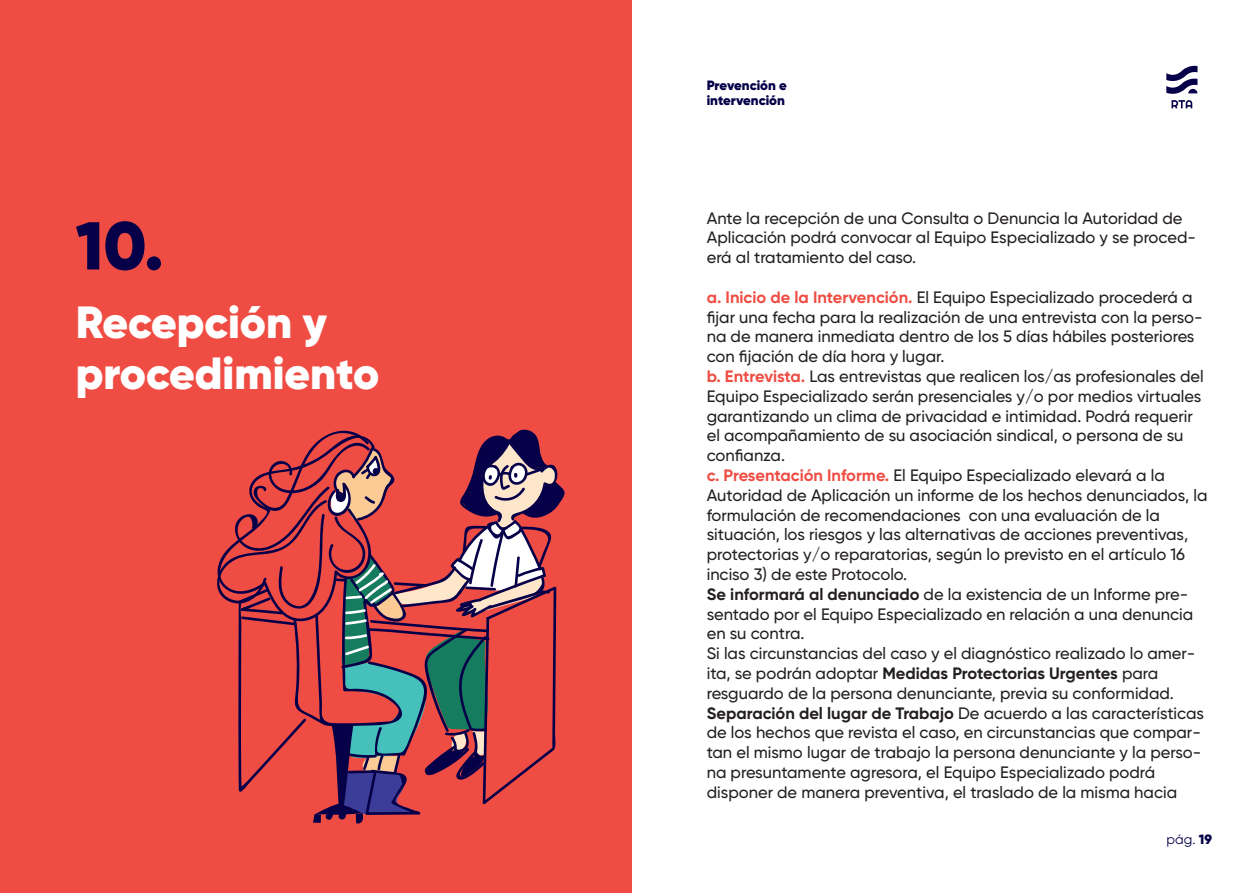
<style>
.page{position:relative;width:1255px;height:893px;background:#fff}
.page>*{position:absolute;margin:0;border:0;box-sizing:border-box;transform-origin:0 0}
.t1{font:900 67.5px "Gilroy";color:#050048}
.t2{font:900 45px/51px "Gilroy";color:#fff}
.t3{font:500 16.5px/19.8px "Gilroy";color:#231f20}
.t4{font:900 13.5px/15px "Gilroy";color:#050048}
.t5{font:13.5px "Gilroy";color:#050048}
.s1{font-weight:700;color:#ef4d44}
.s2{font-weight:700}
.s3{font-weight:900}
</style>
<div class="page">
<div style="left:0;top:0;width:632px;height:893px;background:#ef4d44"></div>
<svg style="left:1166px;top:66px;width:31px;height:28px"></svg>
<svg style="left:1171px;top:100px;width:21px;height:8px"></svg>
<svg style="left:217px;top:429px;width:348px;height:395px"></svg>
<h1 class="t1" style="left:76px;top:203px;width:89px">10.</h1>
<h2 class="t2" style="left:76px;top:296px;width:305px">Recepción y procedimiento</h2>
<p class="t4" style="left:706px;top:77px;width:82px">Prevención e intervención</p>
<p class="t3" style="left:706px;top:208px;width:491px">Ante la recepción de una Consulta o Denuncia la Autoridad de<br>Aplicación podrá convocar al Equipo Especializado y se proced&shy;erá al tratamiento del caso.</p>
<p class="t3" style="left:706px;top:287px;width:502px"><span class="s1">a. Inicio de la Intervención.</span> El Equipo Especializado procederá a fijar una fecha para la realización de una entrevista con la perso&shy;na de manera inmediata dentro de los 5 días hábiles posteriores con fijación de día hora y lugar.<br><span class="s1">b. Entrevista.</span> Las entrevistas que realicen los/as profesionales del Equipo Especializado serán presenciales y/o por medios virtuales garantizando un clima de privacidad e intimidad. Podrá requerir el acompañamiento de su asociación sindical, o persona de su confianza.<br><span class="s1">c. Presentación Informe.</span> El Equipo Especializado elevará a la Autoridad de Aplicación un informe de los hechos denunciados, la formulación de recomendaciones con una evaluación de la situación, los riesgos y las alternativas de acciones preventivas, protectorias y/o reparatorias, según lo previsto en el artículo 16 inciso 3) de este Protocolo.<br><span class="s2">Se informará al denunciado</span> de la existencia de un Informe pre&shy;sentado por el Equipo Especializado en relación a una denuncia en su contra.<br>Si las circunstancias del caso y el diagnóstico realizado lo amer&shy;ita, se podrán adoptar <span class="s2">Medidas Protectorias Urgentes</span> para resguardo de la persona denunciante, previa su conformidad.<br><span class="s2">Separación del lugar de Trabajo</span> De acuerdo a las características de los hechos que revista el caso, en circunstancias que compar&shy;tan el mismo lugar de trabajo la persona denunciante y la perso&shy;na presuntamente agresora, el Equipo Especializado podrá disponer de manera preventiva, el traslado de la misma hacia</p>
<p class="t5" style="left:1166px;top:831px;width:47px">pág. <span class="s3">19</span></p>
</div>
